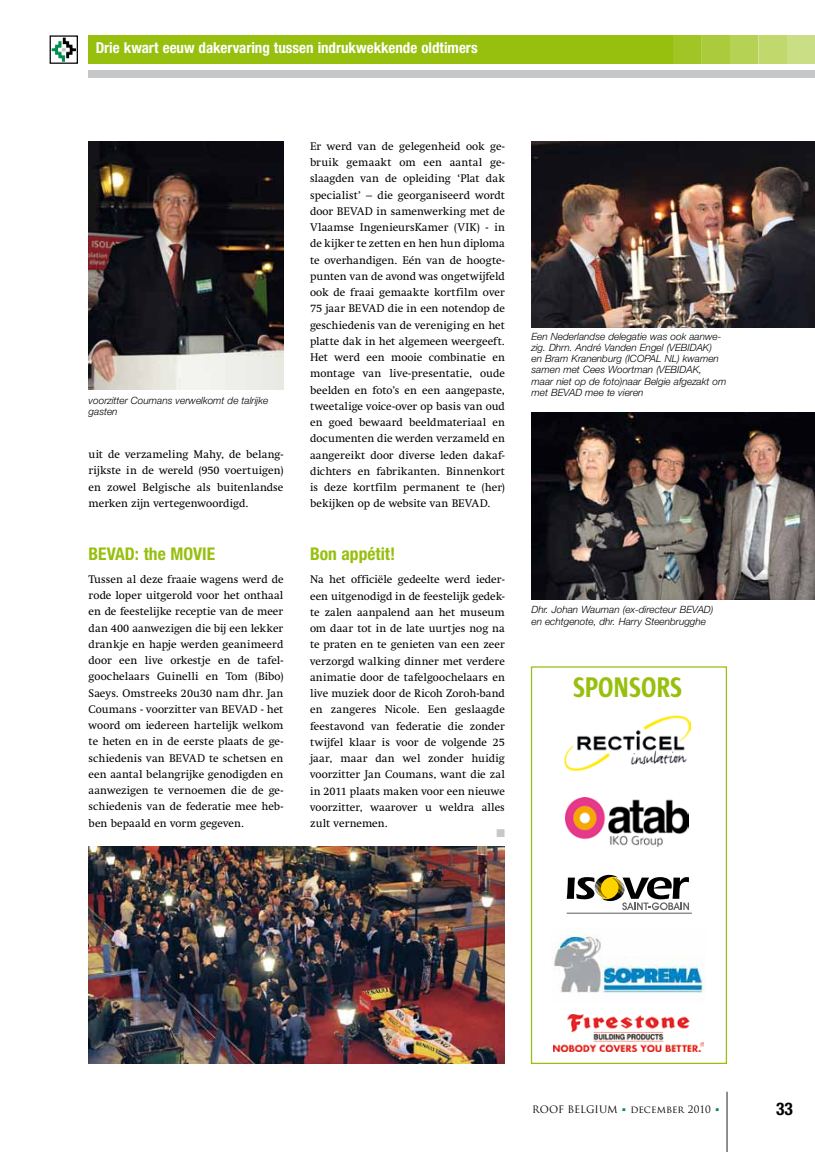
<style>
.page{position:relative;width:815px;height:1152px;background:#fff}
.page>*{position:absolute;margin:0;border:0;box-sizing:border-box;transform-origin:0 0}
.t1{font:700 29px "Sun Cd";color:#97bf0d}
.t2{font:700 condensed 17.5px "Helvetica Neue LT Std";color:#97bf0d}
.t3{font:700 condensed 17.5px "Helvetica Neue LT Std";color:#000}
.t4{font:700 condensed 15px "Helvetica Neue LT Std";color:#fff}
.t5{font:11.25px/16.2px "Swift LT Std";letter-spacing:.005em;color:#000;text-align:justify}
.t6{font:11.25px "Zapf Dingbats Std";color:#c6c7c8}
.t7{font:italic 300 10px/11.2px "Helvetica Neue LT Std";color:#000}
.t8{font:10px "Trajan Pro";letter-spacing:-.01em;color:#000}
.s1{font-family:"ITC Eras Std";color:#008f4f}
</style>
<div class="page">
<img style="left:89px;top:142px;width:194px;height:248px">
<div style="left:531px;top:666px;width:196px;height:398px;border:1px solid #97bf0d"></div>
<hr style="left:726px;top:1091px;width:2px;height:61px;background:#000">
<div style="left:89px;top:35px;width:726px;height:29px;background:#97bf0d"></div>
<div style="left:702px;top:35px;width:28px;height:29px;background:#abcb3c"></div>
<div style="left:673px;top:35px;width:29px;height:29px;background:#a1c524"></div>
<div style="left:730px;top:35px;width:28px;height:29px;background:#b5d255"></div>
<div style="left:89px;top:71px;width:726px;height:7px;background:#c6c7c8"></div>
<img style="left:52px;top:37px;width:24px;height:25px">
<div style="left:50px;top:35px;width:28px;height:29px;border:1px solid #000"></div>
<div style="left:758px;top:35px;width:29px;height:29px;background:#c0d86c"></div>
<div style="left:787px;top:35px;width:28px;height:29px;background:#cade85"></div>
<img style="left:552px;top:928px;width:153px;height:66px">
<img style="left:553px;top:1014px;width:150px;height:37px">
<hr style="left:567px;top:912px;width:125px;height:1px;background:#646567">
<svg style="left:567px;top:874px;width:122px;height:36px"></svg>
<img style="left:564px;top:715px;width:127px;height:57px">
<img style="left:565px;top:798px;width:124px;height:48px">
<img style="left:89px;top:846px;width:416px;height:217px">
<img style="left:531px;top:142px;width:284px;height:186px">
<img style="left:531px;top:412px;width:284px;height:187px">
<h3 class="t4" style="left:96px;top:39px;width:384px">Drie kwart eeuw dakervaring tussen indrukwekkende oldtimers</h3>
<p class="t7" style="left:89px;top:395px;width:181px">voorzitter Coumans verwelkomt de talrijke gasten</p>
<p class="t5" style="left:89px;top:446px;width:196px">uit de verzameling Mahy, de belang&shy;rijkste in de wereld (950 voertuigen) en zowel Belgische als buitenlandse merken zijn vertegenwoordigd.</p>
<h2 class="t2" style="left:89px;top:543px;width:128px">BEVAD: the MOVIE</h2>
<p class="t5" style="left:89px;top:571px;width:196px">Tussen al deze fraaie wagens werd de rode loper uitgerold voor het onthaal en de feestelijke receptie van de meer dan 400 aanwezigen die bij een lekker drankje en hapje werden geanimeerd door een live orkestje en de tafel&shy;goochelaars Guinelli en Tom (Bibo)<br>Saeys. Omstreeks 20u30 nam dhr. Jan Coumans - voorzitter van BEVAD - het woord om iedereen hartelijk welkom te heten en in de eerste plaats de ge&shy;schiedenis van BEVAD te schetsen en een aantal belangrijke genodigden en aanwezigen te vernoemen die de ge&shy;schiedenis van de federatie mee heb&shy;ben bepaald en vorm gegeven.</p>
<p class="t5" style="left:310px;top:138px;width:196px">Er werd van de gelegenheid ook ge&shy;bruik gemaakt om een aantal ge&shy;slaagden van de opleiding ‘Plat dak specialist’ – die georganiseerd wordt door BEVAD in samenwerking met de Vlaamse IngenieursKamer (VIK) - in de kijker te zetten en hen hun diploma te overhandigen. Eén van de hoogte&shy;punten van de avond was ongetwijfeld ook de fraai gemaakte kortfilm over 75 jaar BEVAD die in een notendop de geschiedenis van de vereniging en het platte dak in het algemeen weergeeft.<br>Het werd een mooie combinatie en montage van live-presentatie, oude beelden en foto’s en een aangepaste, tweetalige voice-over op basis van oud en goed bewaard beeldmateriaal en documenten die werden verzameld en aangereikt door diverse leden dakaf&shy;dichters en fabrikanten. Binnenkort is deze kortfilm permanent te (her) bekijken op de website van BEVAD.</p>
<h2 class="t2" style="left:310px;top:543px;width:87px">Bon appétit!</h2>
<p class="t5" style="left:310px;top:571px;width:196px">Na het officiële gedeelte werd ieder&shy;een uitgenodigd in de feestelijk gedek&shy;te zalen aanpalend aan het museum om daar tot in de late uurtjes nog na te praten en te genieten van een zeer verzorgd walking dinner met verdere animatie door de tafelgoochelaars en live muziek door de Ricoh Zoroh-band en zangeres Nicole. Een geslaagde feestavond van federatie die zonder twijfel klaar is voor de volgende 25 jaar, maar dan wel zonder huidig voorzitter Jan Coumans, want die zal in 2011 plaats maken voor een nieuwe voorzitter, waarover u weldra alles zult vernemen.</p>
<p class="t6" style="left:496px;top:828px;width:10px">■</p>
<p class="t7" style="left:531px;top:330px;width:196px">Een Nederlandse delegatie was ook aanwe&shy;zig. Dhrn. André Vanden Engel (VEBIDAK)<br>en Bram Kranenburg (ICOPAL NL) kwamen samen met Cees Woortman (VEBIDAK,<br>maar niet op de foto)naar Belgie afgezakt om met BEVAD mee te vieren</p>
<p class="t7" style="left:531px;top:604px;width:183px">Dhr. Johan Wauman (ex-directeur BEVAD) en echtgenote, dhr. Harry Steenbrugghe</p>
<h1 class="t1" style="left:573px;top:672px;width:111px">SPONSORS</h1>
<p class="t8" style="left:532px;top:1103px;width:189px">ROOF BELGIUM <span class="s1">•</span> december 2010 <span class="s1">•</span></p>
<h2 class="t3" style="left:776px;top:1098px;width:18px">33</h2>
</div>
